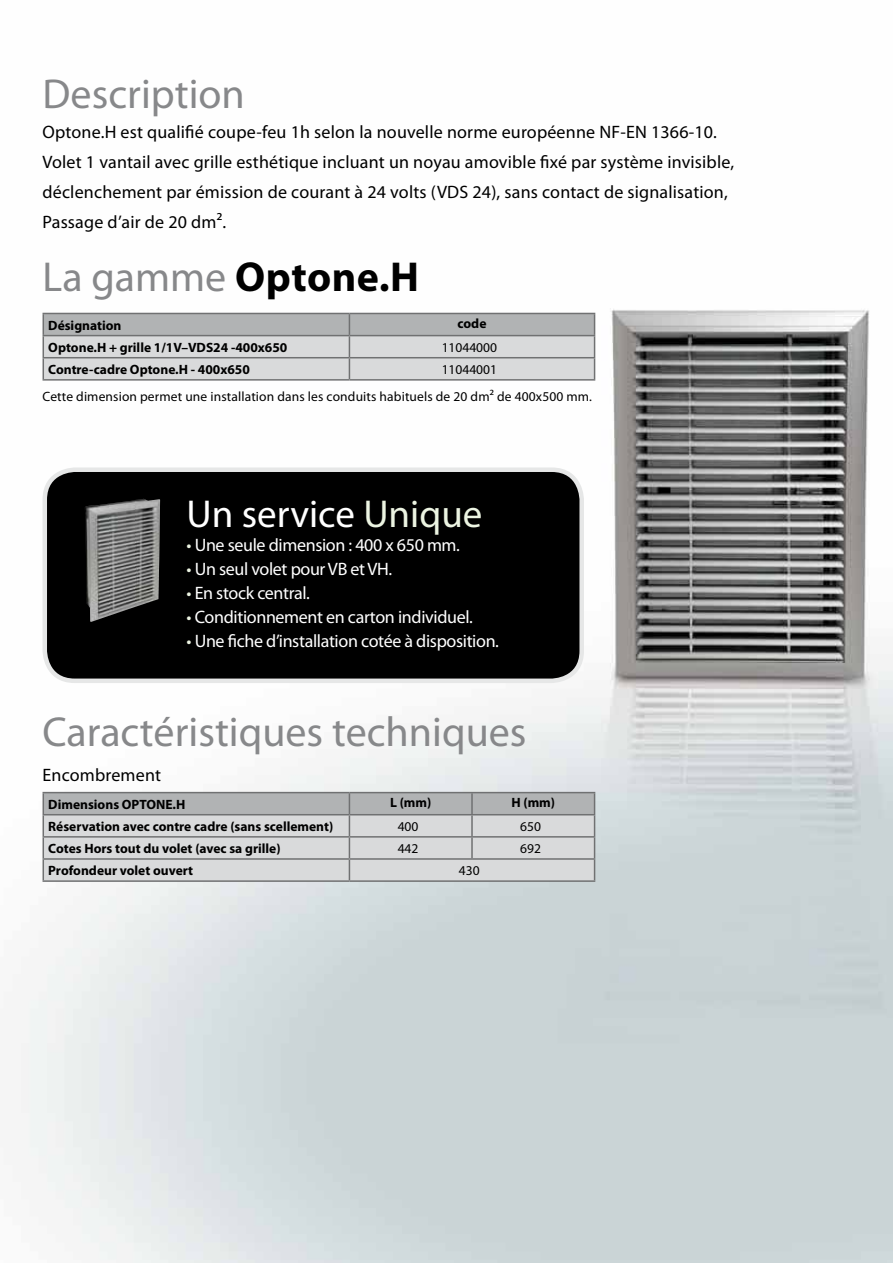
<style>
.page{position:relative;width:893px;height:1263px;background:#fff}
.page>*{position:absolute;margin:0;border:0;box-sizing:border-box;transform-origin:0 0}
.t1{font:42px "Myriad Pro";color:#87888a}
.t2{font:700 42px "Myriad Pro";letter-spacing:.01em;color:#000}
.t3{font:39px "Myriad Pro";color:#fff}
.t4{font:18px/30px "Myriad Pro";letter-spacing:.01em;color:#000}
.t5{font:18px "Myriad Pro";letter-spacing:-.02em;color:#fff}
.t6{font:700 13.5px "Myriad Pro";color:#000}
.t7{font:13.5px "Myriad Pro";letter-spacing:.01em;color:#000}
.s1{font-weight:400;color:#87888a}
.s2{color:#ecf4e2}
</style>
<div class="page">
<img style="left:21px;top:308px;width:872px;height:955px">
<hr style="left:43px;top:379px;width:306px;height:2px;background:#707172">
<hr style="left:349px;top:379px;width:246px;height:2px;background:#707172">
<svg style="left:43px;top:313px;width:552px;height:67px"></svg>
<hr style="left:43px;top:335px;width:306px;height:1px;background:#707172">
<hr style="left:349px;top:335px;width:246px;height:1px;background:#707172">
<hr style="left:43px;top:880px;width:306px;height:2px;background:#707172">
<hr style="left:349px;top:880px;width:123px;height:2px;background:#707172">
<hr style="left:472px;top:880px;width:123px;height:2px;background:#707172">
<hr style="left:43px;top:792px;width:306px;height:1px;background:#707172">
<hr style="left:349px;top:792px;width:123px;height:1px;background:#707172">
<hr style="left:472px;top:792px;width:123px;height:1px;background:#707172">
<svg style="left:43px;top:793px;width:552px;height:88px"></svg>
<hr style="left:43px;top:814px;width:306px;height:1px;background:#707172">
<hr style="left:349px;top:814px;width:123px;height:1px;background:#707172">
<hr style="left:472px;top:814px;width:123px;height:1px;background:#707172">
<div style="left:45px;top:470px;width:537px;height:211px;background:#000;border-radius:30px"></div>
<div style="left:43px;top:467px;width:541px;height:216px;border:4px solid #e6e7e7;border-radius:30px"></div>
<img style="left:85px;top:499px;width:75px;height:123px">
<h1 class="t1" style="left:43px;top:68px;width:204px">Description</h1>
<p class="t4" style="left:43px;top:117px;width:693px">Optone.H est qualifié coupe-feu 1h selon la nouvelle norme européenne NF-EN 1366-10.<br>Volet 1 vantail avec grille esthétique incluant un noyau amovible fixé par système invisible, déclenchement par émission de courant à 24 volts (VDS 24), sans contact de signalisation, Passage d’air de 20 dm².</p>
<h1 class="t2" style="left:43px;top:250px;width:378px"><span class="s1">La gamme</span> Optone.H</h1>
<p class="t6" style="left:48px;top:316px;width:75px">Désignation</p>
<p class="t6" style="left:457px;top:314px;width:30px">code</p>
<p class="t6" style="left:48px;top:338px;width:149px">Optone.H + grille 1/1V–VDS</p>
<p class="t6" style="left:213px;top:338px;width:76px">24 -400x650</p>
<p class="t7" style="left:442px;top:339px;width:57px">11044000</p>
<p class="t6" style="left:48px;top:360px;width:203px">Contre-cadre Optone.H - 400x650</p>
<p class="t7" style="left:442px;top:361px;width:57px">11044001</p>
<p class="t7" style="left:43px;top:388px;width:551px">Cette dimension permet une installation dans les conduits habituels de 20 dm² de 400x500 mm.</p>
<h2 class="t3" style="left:187px;top:490px;width:297px">Un service <span class="s2">Unique</span></h2>
<p class="t5" style="left:187px;top:534px;width:275px"><span class="s2">•</span> Une seule dimension : 400 x 650 mm.</p>
<p class="t5" style="left:187px;top:558px;width:207px"><span class="s2">•</span> Un seul volet pour VB et VH.</p>
<p class="t5" style="left:187px;top:582px;width:125px"><span class="s2">•</span> En stock central.</p>
<p class="t5" style="left:187px;top:606px;width:288px"><span class="s2">•</span> Conditionnement en carton individuel.</p>
<p class="t5" style="left:187px;top:630px;width:314px"><span class="s2">•</span> Une fiche d’installation cotée à disposition.</p>
<h1 class="t1" style="left:43px;top:706px;width:486px">Caractéristiques techniques</h1>
<p class="t4" style="left:43px;top:760px;width:120px">Encombrement</p>
<p class="t6" style="left:48px;top:795px;width:139px">Dimensions OPTONE.H</p>
<p class="t6" style="left:390px;top:794px;width:43px">L (mm)</p>
<p class="t6" style="left:511px;top:794px;width:45px">H (mm)</p>
<p class="t6" style="left:48px;top:817px;width:287px">Réservation avec contre cadre (sans scellement)</p>
<p class="t7" style="left:398px;top:818px;width:22px">400</p>
<p class="t7" style="left:520px;top:818px;width:22px">650</p>
<p class="t6" style="left:48px;top:840px;width:234px">Cotes Hors tout du volet (avec sa grille)</p>
<p class="t7" style="left:398px;top:840px;width:22px">442</p>
<p class="t7" style="left:520px;top:840px;width:22px">692</p>
<p class="t6" style="left:48px;top:862px;width:146px">Profondeur volet ouvert</p>
<p class="t7" style="left:459px;top:862px;width:22px">430</p>
</div>
